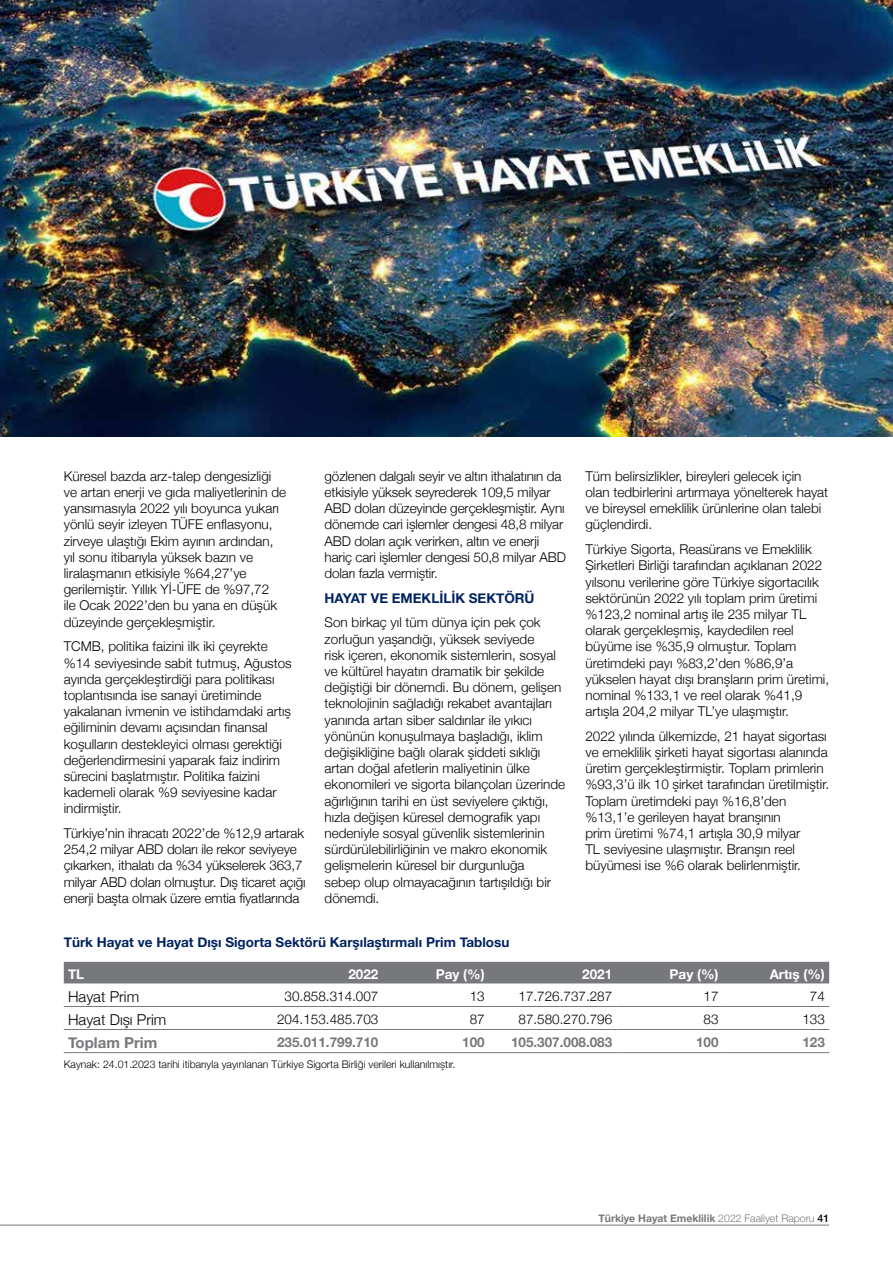
<style>
.page{position:relative;width:893px;height:1263px;background:#fff}
.page>*{position:absolute;margin:0;border:0;box-sizing:border-box;transform-origin:0 0}
.t1{font:300 15px "Helvetica Neue";color:#000}
.t2{font:700 15px "Helvetica Neue";color:#77787b}
.t3{font:300 13.5px/16.2px "Helvetica Neue";color:#000}
.t4{font:700 13.5px "Helvetica Neue";color:#002360}
.t5{font:700 13.5px "Helvetica Neue";color:#77787b}
.t6{font:700 13.5px "Helvetica Neue";color:#fff}
.t7{font:300 10.5px "Helvetica Neue";color:#000}
.t8{font:700 10.5px "Helvetica Neue";color:#77787b}
.s1{font-weight:300}
.s2{font-weight:500;color:#000}
</style>
<div class="page">
<img style="left:0;top:0;width:893px;height:437px">
<div style="left:64px;top:962px;width:765px;height:21px;background:#77787b"></div>
<hr style="left:64px;top:1006px;width:191px;height:1px;background:#77787b">
<hr style="left:255px;top:1006px;width:128px;height:1px;background:#77787b">
<hr style="left:383px;top:1006px;width:106px;height:1px;background:#77787b">
<hr style="left:489px;top:1006px;width:128px;height:1px;background:#77787b">
<hr style="left:617px;top:1006px;width:106px;height:1px;background:#77787b">
<hr style="left:723px;top:1006px;width:106px;height:1px;background:#77787b">
<hr style="left:64px;top:1029px;width:191px;height:1px;background:#77787b">
<hr style="left:255px;top:1029px;width:128px;height:1px;background:#77787b">
<hr style="left:383px;top:1029px;width:106px;height:1px;background:#77787b">
<hr style="left:489px;top:1029px;width:128px;height:1px;background:#77787b">
<hr style="left:617px;top:1029px;width:106px;height:1px;background:#77787b">
<hr style="left:723px;top:1029px;width:106px;height:1px;background:#77787b">
<hr style="left:64px;top:1052px;width:191px;height:1px;background:#77787b">
<hr style="left:255px;top:1052px;width:128px;height:1px;background:#77787b">
<hr style="left:383px;top:1052px;width:106px;height:1px;background:#77787b">
<hr style="left:489px;top:1052px;width:128px;height:1px;background:#77787b">
<hr style="left:617px;top:1052px;width:106px;height:1px;background:#77787b">
<hr style="left:723px;top:1052px;width:106px;height:1px;background:#77787b">
<hr style="left:0;top:1225px;width:829px;height:1px;background:#77787b">
<p class="t3" style="left:64px;top:467px;width:224px">Küresel bazda arz-talep dengesizliği ve artan enerji ve gıda maliyetlerinin de yansımasıyla 2022 yılı boyunca yukarı yönlü seyir izleyen TÜFE enflasyonu, zirveye ulaştığı Ekim ayının ardından, yıl sonu itibarıyla yüksek bazın ve liralaşmanın etkisiyle %64,27’ye gerilemiştir. Yıllık Yİ-ÜFE de %97,72<br>ile Ocak 2022’den bu yana en düşük düzeyinde gerçekleşmiştir.</p>
<p class="t3" style="left:64px;top:637px;width:230px">TCMB, politika faizini ilk iki çeyrekte %14 seviyesinde sabit tutmuş, Ağustos ayında gerçekleştirdiği para politikası toplantısında ise sanayi üretiminde yakalanan ivmenin ve istihdamdaki artış eğiliminin devamı açısından finansal koşulların destekleyici olması gerektiği değerlendirmesini yaparak faiz indirim sürecini başlatmıştır. Politika faizini kademeli olarak %9 seviyesine kadar indirmiştir.</p>
<p class="t3" style="left:64px;top:824px;width:243px">Türkiye’nin ihracatı 2022’de %12,9 artarak 254,2 milyar ABD doları ile rekor seviyeye çıkarken, ithalatı da %34 yükselerek 363,7 milyar ABD doları olmuştur. Dış ticaret açığı enerji başta olmak üzere emtia fiyatlarında</p>
<p class="t3" style="left:325px;top:467px;width:243px">gözlenen dalgalı seyir ve altın ithalatının da etkisiyle yüksek seyrederek 109,5 milyar ABD doları düzeyinde gerçekleşmiştir. Aynı dönemde cari işlemler dengesi 48,8 milyar ABD doları açık verirken, altın ve enerji hariç cari işlemler dengesi 50,8 milyar ABD doları fazla vermiştir.</p>
<p class="t4" style="left:325px;top:587px;width:211px">HAYAT VE EMEKLİLİK SEKTÖRÜ</p>
<p class="t3" style="left:325px;top:613px;width:242px">Son birkaç yıl tüm dünya için pek çok zorluğun yaşandığı, yüksek seviyede<br>risk içeren, ekonomik sistemlerin, sosyal ve kültürel hayatın dramatik bir şekilde değiştiği bir dönemdi. Bu dönem, gelişen teknolojinin sağladığı rekabet avantajları yanında artan siber saldırılar ile yıkıcı yönünün konuşulmaya başladığı, iklim değişikliğine bağlı olarak şiddeti sıklığı artan doğal afetlerin maliyetinin ülke ekonomileri ve sigorta bilançoları üzerinde ağırlığının tarihi en üst seviyelere çıktığı, hızla değişen küresel demografik yapı nedeniyle sosyal güvenlik sistemlerinin sürdürülebilirliğinin ve makro ekonomik gelişmelerin küresel bir durgunluğa<br>sebep olup olmayacağının tartışıldığı bir dönemdi.</p>
<p class="t3" style="left:585px;top:467px;width:244px">Tüm belirsizlikler, bireyleri gelecek için olan tedbirlerini artırmaya yönelterek hayat ve bireysel emeklilik ürünlerine olan talebi güçlendirdi.</p>
<p class="t3" style="left:585px;top:540px;width:245px">Türkiye Sigorta, Reasürans ve Emeklilik Şirketleri Birliği tarafından açıklanan 2022 yılsonu verilerine göre Türkiye sigortacılık sektörünün 2022 yılı toplam prim üretimi %123,2 nominal artış ile 235 milyar TL olarak gerçekleşmiş, kaydedilen reel büyüme ise %35,9 olmuştur. Toplam üretimdeki payı %83,2’den %86,9’a yükselen hayat dışı branşların prim üretimi, nominal %133,1 ve reel olarak %41,9 artışla 204,2 milyar TL’ye ulaşmıştır.</p>
<p class="t3" style="left:585px;top:727px;width:245px">2022 yılında ülkemizde, 21 hayat sigortası ve emeklilik şirketi hayat sigortası alanında üretim gerçekleştirmiştir. Toplam primlerin %93,3’ü ilk 10 şirket tarafından üretilmiştir.<br>Toplam üretimdeki payı %16,8’den %13,1’e gerileyen hayat branşının<br>prim üretimi %74,1 artışla 30,9 milyar<br>TL seviyesine ulaşmıştır. Branşın reel büyümesi ise %6 olarak belirlenmiştir.</p>
<p class="t4" style="left:64px;top:932px;width:447px">Türk Hayat ve Hayat Dışı Sigorta Sektörü Karşılaştırmalı Prim Tablosu</p>
<p class="t6" style="left:68px;top:964px;width:18px">TL</p>
<p class="t6" style="left:348px;top:964px;width:32px">2022</p>
<p class="t6" style="left:436px;top:964px;width:51px">Pay (%)</p>
<p class="t6" style="left:582px;top:964px;width:32px">2021</p>
<p class="t6" style="left:670px;top:964px;width:51px">Pay (%)</p>
<p class="t6" style="left:770px;top:964px;width:57px">Artış (%)</p>
<p class="t1" style="left:68px;top:985px;width:73px">Hayat Prim</p>
<p class="t3" style="left:285px;top:987px;width:95px">30.858.314.007</p>
<p class="t3" style="left:470px;top:987px;width:17px">13</p>
<p class="t3" style="left:518px;top:987px;width:95px">17.726.737.287</p>
<p class="t3" style="left:704px;top:987px;width:17px">17</p>
<p class="t3" style="left:810px;top:987px;width:17px">74</p>
<p class="t1" style="left:68px;top:1008px;width:100px">Hayat Dışı Prim</p>
<p class="t3" style="left:277px;top:1010px;width:103px">204.153.485.703</p>
<p class="t3" style="left:470px;top:1010px;width:17px">87</p>
<p class="t3" style="left:518px;top:1010px;width:95px">87.580.270.796</p>
<p class="t3" style="left:704px;top:1010px;width:17px">83</p>
<p class="t3" style="left:802px;top:1010px;width:24px">133</p>
<p class="t2" style="left:68px;top:1031px;width:91px">Toplam Prim</p>
<p class="t5" style="left:277px;top:1031px;width:103px">235.011.799.710</p>
<p class="t5" style="left:462px;top:1031px;width:24px">100</p>
<p class="t5" style="left:511px;top:1031px;width:103px">105.307.008.083</p>
<p class="t5" style="left:696px;top:1031px;width:24px">100</p>
<p class="t5" style="left:802px;top:1031px;width:24px">123</p>
<p class="t7" style="left:64px;top:1056px;width:393px">Kaynak: 24.01.2023 tarihi itibarıyla yayınlanan Türkiye Sigorta Birliği verileri kullanılmıştır.</p>
<p class="t8" style="left:598px;top:1210px;width:232px">Türkiye Hayat Emeklilik <span class="s1">2022 Faaliyet Raporu</span> <span class="s2">41</span></p>
</div>
